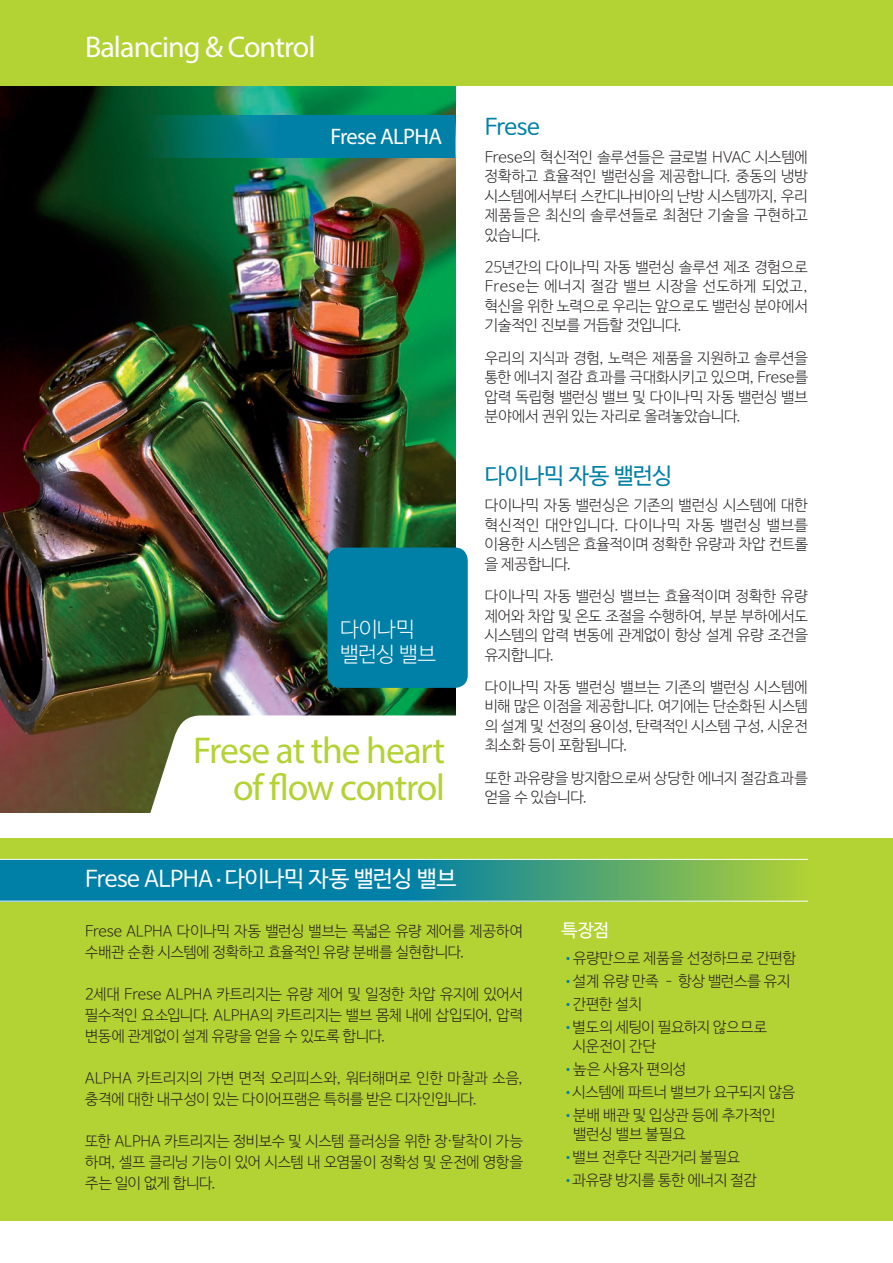
<style>
.page{position:relative;width:893px;height:1263px;background:#fff}
.page>*{position:absolute;margin:0;border:0;box-sizing:border-box;transform-origin:0 0}
.t1{font:37.5px/37.5px "Myriad Pro";letter-spacing:-.03em;color:#b3d234;text-align:right}
.t2{font:30px "Myriad Pro";letter-spacing:-.03em;color:#fff}
.t3{font:22.5px "Nanum Barun Gothic OTF";letter-spacing:-.02em;color:#fff}
.t4{font:22.5px "Nanum Barun Gothic OTF";letter-spacing:-.025em;color:#0080a7}
.t5{font:22.5px "Myriad Pro";letter-spacing:-.03em;color:#fff}
.t6{font:21px/25.2px "Nanum Barun Gothic OTF Light";letter-spacing:-.02em;color:#fff}
.t7{font:18px "Nanum Barun Gothic OTF";color:#fff}
.t8{font:15px/19.5px "Nanum Barun Gothic OTF Light";letter-spacing:-.01em;color:#231f20;text-align:justify}
.s1{font-family:"YDVYGO Std 14"}
.s2{color:#0080a7}
</style>
<div class="page">
<img style="left:0;top:85px;width:455px;height:727px">
<div style="left:0;top:0;width:893px;height:85px;background:#b3d234"></div>
<svg style="left:0;top:115px;width:455px;height:42px;background:#015d65"></svg>
<div style="left:327px;top:547px;width:141px;height:141px;background:#0080a7;border-radius:13px"></div>
<svg style="left:149px;top:715px;width:307px;height:98px"></svg>
<div style="left:0;top:838px;width:893px;height:382px;background:#b3d234"></div>
<svg style="left:0;top:860px;width:808px;height:41px;background:#2c948b"></svg>
<hr style="left:0;top:859px;width:808px;height:1px;background:#fff">
<hr style="left:0;top:901px;width:808px;height:1px;background:#fff">
<h2 class="t2" style="left:85px;top:28px;width:232px">Balancing &amp; Control</h2>
<h3 class="t5" style="left:330px;top:122px;width:113px">Frese ALPHA</h3>
<h3 class="t6" style="left:340px;top:618px;width:98px">다이나믹 밸런싱 밸브</h3>
<h1 class="t1" style="left:193px;top:731px;width:253px">Frese at the heart of flow control</h1>
<h3 class="t3" style="left:85px;top:867px;width:373px">Frese ALPHA<span class="s1">·</span>다이나믹 자동 밸런싱 밸브</h3>
<h3 class="t4" style="left:485px;top:115px;width:56px">Frese</h3>
<p class="t8" style="left:485px;top:148px;width:325px">Frese의 혁신적인 솔루션들은 글로벌 HVAC 시스템에 정확하고 효율적인 밸런싱을 제공합니다. 중동의 냉방 시스템에서부터 스칸디나비아의 난방 시스템까지, 우리 제품들은 최신의 솔루션들로 최첨단 기술을 구현하고 있습니다.</p>
<p class="t8" style="left:485px;top:258px;width:325px">25년간의 다이나믹 자동 밸런싱 솔루션 제조 경험으로 Frese는 에너지 절감 밸브 시장을 선도하게 되었고, 혁신을 위한 노력으로 우리는 앞으로도 밸런싱 분야에서 기술적인 진보를 거듭할 것입니다.</p>
<p class="t8" style="left:485px;top:349px;width:325px">우리의 지식과 경험, 노력은 제품을 지원하고 솔루션을 통한 에너지 절감 효과를 극대화시키고 있으며, Frese를 압력 독립형 밸런싱 밸브 및 다이나믹 자동 밸런싱 밸브 분야에서 권위 있는 자리로 올려놓았습니다.</p>
<h3 class="t4" style="left:485px;top:464px;width:189px">다이나믹 자동 밸런싱</h3>
<p class="t8" style="left:485px;top:496px;width:325px">다이나믹 자동 밸런싱은 기존의 밸런싱 시스템에 대한 혁신적인 대안입니다. 다이나믹 자동 밸런싱 밸브를 이용한 시스템은 효율적이며 정확한 유량과 차압 컨트롤 을 제공합니다.</p>
<p class="t8" style="left:485px;top:587px;width:325px">다이나믹 자동 밸런싱 밸브는 효율적이며 정확한 유량 제어와 차압 및 온도 조절을 수행하여, 부분 부하에서도 시스템의 압력 변동에 관계없이 항상 설계 유량 조건을 유지합니다.</p>
<p class="t8" style="left:485px;top:678px;width:325px">다이나믹 자동 밸런싱 밸브는 기존의 밸런싱 시스템에 비해 많은 이점을 제공합니다. 여기에는 단순화된 시스템 의 설계 및 선정의 용이성, 탄력적인 시스템 구성, 시운전 최소화 등이 포함됩니다.</p>
<p class="t8" style="left:485px;top:769px;width:325px">또한 과유량을 방지함으로써 상당한 에너지 절감효과를 얻을 수 있습니다.</p>
<p class="t8" style="left:85px;top:921px;width:439px;line-height:21px">Frese ALPHA 다이나믹 자동 밸런싱 밸브는 폭넓은 유량 제어를 제공하여 수배관 순환 시스템에 정확하고 효율적인 유량 분배를 실현합니다.</p>
<p class="t8" style="left:85px;top:984px;width:440px;line-height:21px">2세대 Frese ALPHA 카트리지는 유량 제어 및 일정한 차압 유지에 있어서 필수적인 요소입니다. ALPHA의 카트리지는 밸브 몸체 내에 삽입되어, 압력 변동에 관계없이 설계 유량을 얻을 수 있도록 합니다.</p>
<p class="t8" style="left:85px;top:1068px;width:439px;line-height:21px">ALPHA 카트리지의 가변 면적 오리피스와, 워터해머로 인한 마찰과 소음, 충격에 대한 내구성이 있는 다이어프램은 특허를 받은 디자인입니다.</p>
<p class="t8" style="left:85px;top:1132px;width:439px;line-height:21px">또한 ALPHA 카트리지는 정비보수 및 시스템 플러싱을 위한 장·탈착이 가능 하며, 셀프 클리닝 기능이 있어 시스템 내 오염물이 정확성 및 운전에 영항을 주는 일이 없게 합니다.</p>
<p class="t7" style="left:562px;top:921px;width:49px">특장점</p>
<p class="t8" style="left:562px;top:949px;width:236px"><span class="s2">•</span>유량만으로 제품을 선정하므로 간편함</p>
<p class="t8" style="left:562px;top:972px;width:230px"><span class="s2">•</span>설계 유량 만족 – 항상 밸런스를 유지</p>
<p class="t8" style="left:562px;top:995px;width:82px"><span class="s2">•</span>간편한 설치</p>
<p class="t8" style="left:573px;top:1019px;width:196px;line-height:18.8px;text-indent:-11px"><span class="s2">•</span>별도의 세팅이 필요하지 않으므로 시운전이 간단</p>
<p class="t8" style="left:562px;top:1060px;width:126px"><span class="s2">•</span>높은 사용자 편의성</p>
<p class="t8" style="left:562px;top:1083px;width:235px"><span class="s2">•</span>시스템에 파트너 밸브가 요구되지 않음</p>
<p class="t8" style="left:573px;top:1106px;width:204px;line-height:18.8px;text-indent:-12px"><span class="s2">•</span>분배 배관 및 입상관 등에 추가적인 밸런싱 밸브 불필요</p>
<p class="t8" style="left:562px;top:1148px;width:180px"><span class="s2">•</span>밸브 전후단 직관거리 불필요</p>
<p class="t8" style="left:562px;top:1171px;width:197px"><span class="s2">•</span>과유량 방지를 통한 에너지 절감</p>
</div>
